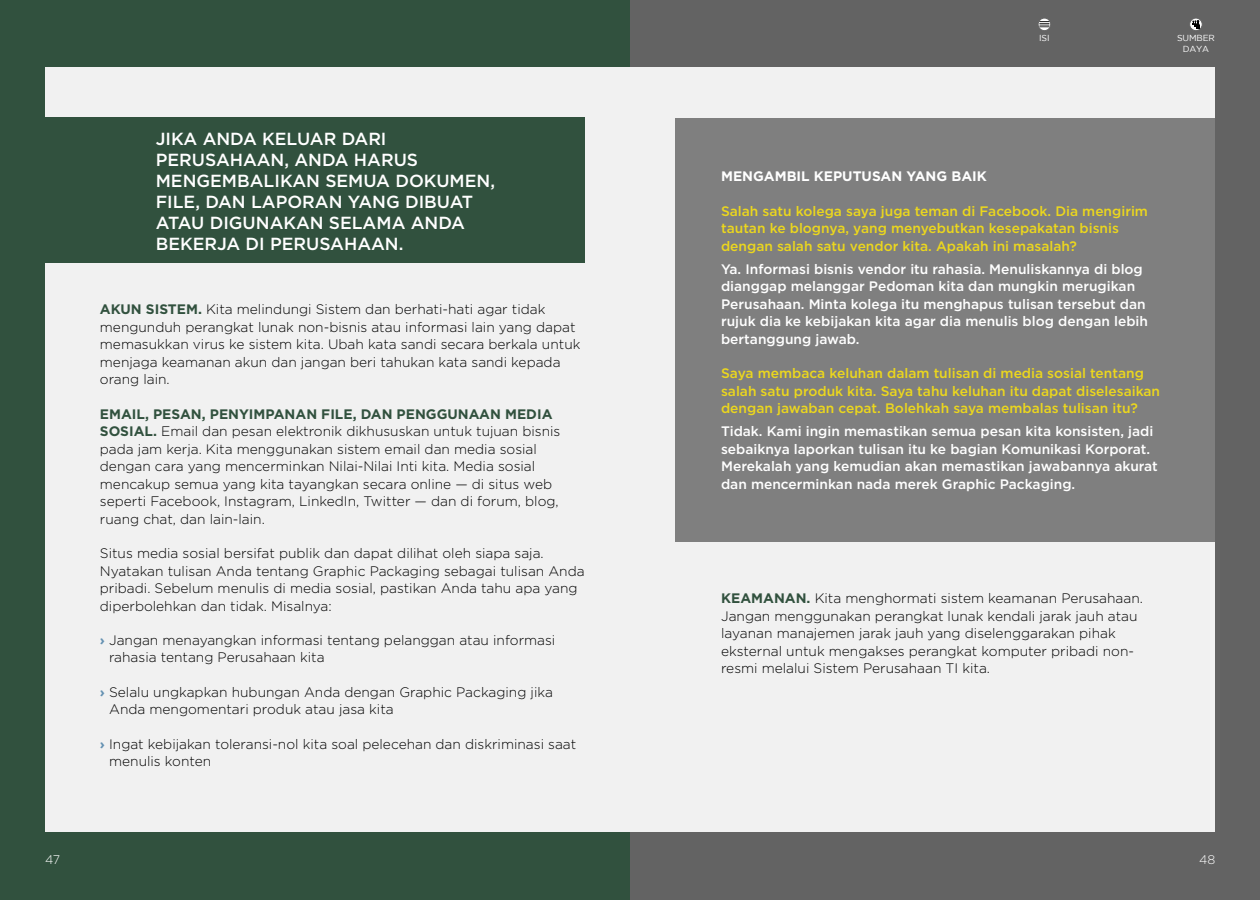
<style>
.page{position:relative;width:1260px;height:900px;background:#fff}
.page>*{position:absolute;margin:0;border:0;box-sizing:border-box;transform-origin:0 0}
.t1{font:500 17.5px/21px "Gotham";color:#fff}
.t2{font:300 13.75px/17.5px "Gotham";color:#000}
.t3{font:500 13.75px/17.5px "Gotham";color:#fff}
.t4{font:500 13.75px/17.5px "Gotham";color:#ecd71d}
.t5{font:700 13.75px "Gotham";color:#fff}
.t6{font:300 12.5px "Gotham";color:#fff}
.t7{font:8.75px/10.5px "Gotham";letter-spacing:-.015em;color:#fff;text-align:center}
.s1{font-weight:700;color:#31513e}
.s2{font-weight:700;color:#6491b2}
</style>
<div class="page">
<div style="left:0;top:0;width:630px;height:900px;background:#31513e"></div>
<div style="left:630px;top:0;width:630px;height:900px;background:#636363"></div>
<div style="left:45px;top:68px;width:1170px;height:764px;background:#f1f1f1"></div>
<svg style="left:1190px;top:18px;width:12px;height:13px"></svg>
<div style="left:1189px;top:18px;width:14px;height:13px;border:1px solid #636363;border-radius:50%"></div>
<svg style="left:1192px;top:20px;width:8px;height:8px"></svg>
<svg style="left:1038px;top:18px;width:13px;height:13px"></svg>
<div style="left:1038px;top:18px;width:13px;height:13px;border:1px solid #636363;border-radius:50%"></div>
<svg style="left:1039px;top:21px;width:11px;height:6px"></svg>
<div style="left:675px;top:118px;width:540px;height:424px;background:#7f7f7f"></div>
<div style="left:45px;top:118px;width:540px;height:145px;background:#31513e"></div>
<p class="t1" style="left:156px;top:128px;width:341px">JIKA ANDA KELUAR DARI<br>PERUSAHAAN, ANDA HARUS<br>MENGEMBALIKAN SEMUA DOKUMEN,<br>FILE, DAN LAPORAN YANG DIBUAT<br>ATAU DIGUNAKAN SELAMA ANDA<br>BEKERJA DI PERUSAHAAN.</p>
<p class="t2" style="left:100px;top:300px;width:482px"><span class="s1">AKUN SISTEM.</span> Kita melindungi Sistem dan berhati-hati agar tidak mengunduh perangkat lunak non-bisnis atau informasi lain yang dapat memasukkan virus ke sistem kita. Ubah kata sandi secara berkala untuk menjaga keamanan akun dan jangan beri tahukan kata sandi kepada orang lain.</p>
<p class="t2" style="left:100px;top:405px;width:462px"><span class="s1">EMAIL, PESAN, PENYIMPANAN FILE, DAN PENGGUNAAN MEDIA SOSIAL.</span> Email dan pesan elektronik dikhususkan untuk tujuan bisnis pada jam kerja. Kita menggunakan sistem email dan media sosial dengan cara yang mencerminkan Nilai-Nilai Inti kita. Media sosial mencakup semua yang kita tayangkan secara online — di situs web seperti Facebook, Instagram, LinkedIn, Twitter — dan di forum, blog, ruang chat, dan lain-lain.</p>
<p class="t2" style="left:100px;top:544px;width:486px">Situs media sosial bersifat publik dan dapat dilihat oleh siapa saja.<br>Nyatakan tulisan Anda tentang Graphic Packaging sebagai tulisan Anda pribadi. Sebelum menulis di media sosial, pastikan Anda tahu apa yang diperbolehkan dan tidak. Misalnya:</p>
<p class="t2" style="left:109px;top:631px;width:448px;text-indent:-9px"><span class="s2">›</span> Jangan menayangkan informasi tentang pelanggan atau informasi rahasia tentang Perusahaan kita</p>
<p class="t2" style="left:109px;top:683px;width:445px;text-indent:-9px"><span class="s2">›</span> Selalu ungkapkan hubungan Anda dengan Graphic Packaging jika<br>Anda mengomentari produk atau jasa kita</p>
<p class="t2" style="left:109px;top:735px;width:469px;text-indent:-9px"><span class="s2">›</span> Ingat kebijakan toleransi-nol kita soal pelecehan dan diskriminasi saat menulis konten</p>
<p class="t7" style="left:1039px;top:33px;width:12px">ISI</p>
<p class="t7" style="left:1177px;top:33px;width:39px">SUMBER<br>DAYA</p>
<p class="t5" style="left:721px;top:167px;width:267px">MENGAMBIL KEPUTUSAN YANG BAIK</p>
<p class="t4" style="left:721px;top:202px;width:428px">Salah satu kolega saya juga teman di Facebook. Dia mengirim tautan ke blognya, yang menyebutkan kesepakatan bisnis dengan salah satu vendor kita. Apakah ini masalah?</p>
<p class="t3" style="left:721px;top:260px;width:429px">Ya. Informasi bisnis vendor itu rahasia. Menuliskannya di blog dianggap melanggar Pedoman kita dan mungkin merugikan Perusahaan. Minta kolega itu menghapus tulisan tersebut dan rujuk dia ke kebijakan kita agar dia menulis blog dengan lebih bertanggung jawab.</p>
<p class="t4" style="left:721px;top:364px;width:441px">Saya membaca keluhan dalam tulisan di media sosial tentang salah satu produk kita. Saya tahu keluhan itu dapat diselesaikan dengan jawaban cepat. Bolehkah saya membalas tulisan itu?</p>
<p class="t3" style="left:721px;top:423px;width:438px">Tidak. Kami ingin memastikan semua pesan kita konsisten, jadi sebaiknya laporkan tulisan itu ke bagian Komunikasi Korporat.<br>Merekalah yang kemudian akan memastikan jawabannya akurat dan mencerminkan nada merek Graphic Packaging.</p>
<p class="t2" style="left:721px;top:589px;width:423px"><span class="s1">KEAMANAN.</span> Kita menghormati sistem keamanan Perusahaan.<br>Jangan menggunakan perangkat lunak kendali jarak jauh atau layanan manajemen jarak jauh yang diselenggarakan pihak eksternal untuk mengakses perangkat komputer pribadi non&shy;resmi melalui Sistem Perusahaan TI kita.</p>
<p class="t6" style="left:45px;top:853px;width:17px">47</p>
<p class="t6" style="left:1199px;top:853px;width:18px">48</p>
</div>
